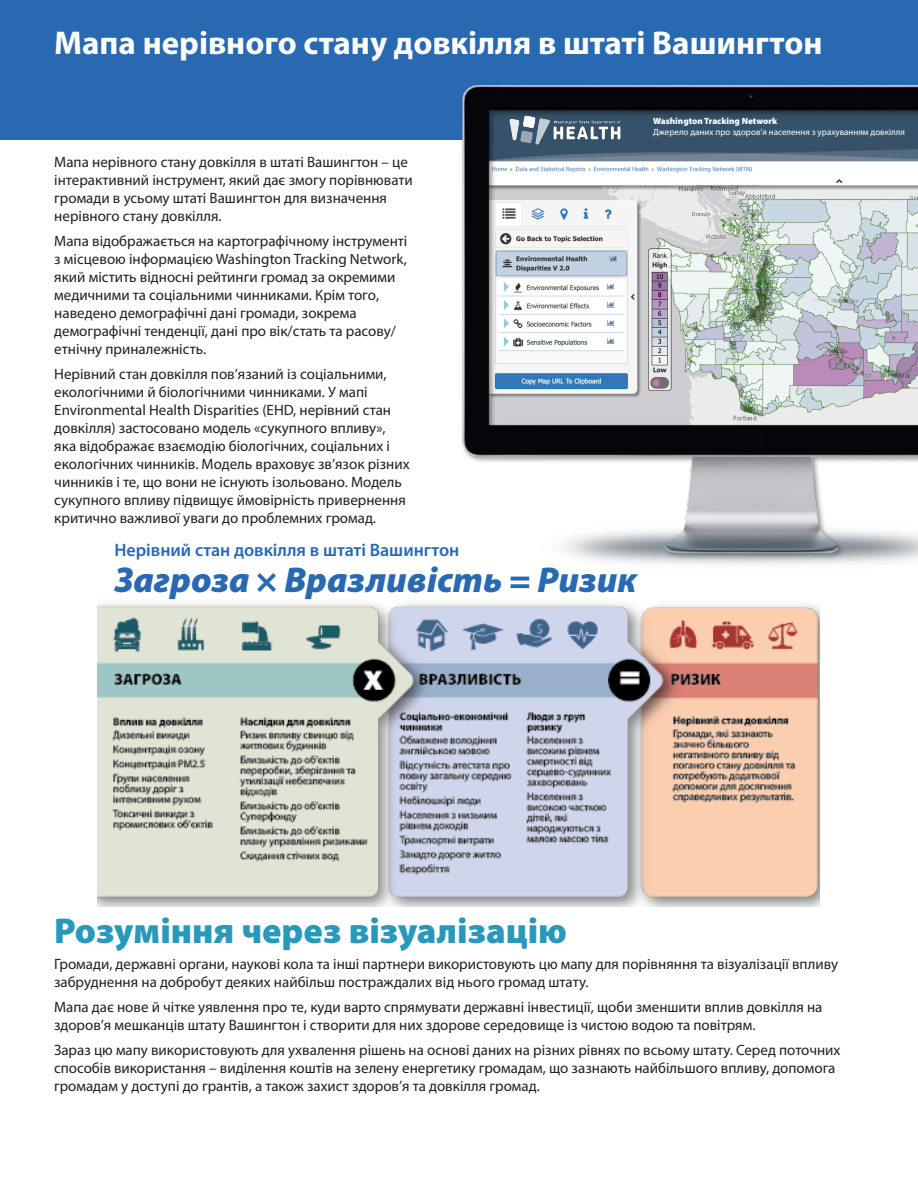
<style>
.page{position:relative;width:918px;height:1188px;background:#fff}
.page>*{position:absolute;margin:0;border:0;box-sizing:border-box;transform-origin:0 0}
.t1{font:900 36px "Myriad Pro";color:#2899bb}
.t2{font:italic 900 36px "Myriad Pro";color:#2969b2}
.t3{font:700 33px "Myriad Pro";color:#fff}
.t4{font:600 18px "Myriad Pro";color:#2969b2}
.t5{font:15px/18px "Myriad Pro";color:#231f20}
.t6{font:9px/10.8px "Myriad Pro";color:#fff}
.s1{font-weight:900}
</style>
<div class="page">
<div style="left:0;top:0;width:918px;height:140px;background:#2969b2"></div>
<img style="left:462px;top:85px;width:456px;height:480px">
<img style="left:97px;top:603px;width:723px;height:304px">
<h1 class="t3" style="left:54px;top:21px;width:770px">Мапа нерівного стану довкілля в штаті Вашингтон</h1>
<p class="t5" style="left:54px;top:153px;width:360px">Мапа нерівного стану довкілля в штаті Вашингтон – це інтерактивний інструмент, який дає змогу порівнювати громади в усьому штаті Вашингтон для визначення нерівного стану довкілля.</p>
<p class="t5" style="left:54px;top:232px;width:355px">Мапа відображається на картографічному інструменті з місцевою інформацією Washington Tracking Network, який містить відносні рейтинги громад за окремими медичними та соціальними чинниками. Крім того, наведено демографічні дані громади, зокрема демографічні тенденції, дані про вік/стать та расову/ етнічну приналежність.</p>
<p class="t5" style="left:54px;top:364px;width:357px">Нерівний стан довкілля пов’язаний із соціальними, екологічними й біологічними чинниками. У мапі Environmental Health Disparities (EHD, нерівний стан довкілля) застосовано модель «сукупного впливу», яка відображає взаємодію біологічних, соціальних і екологічних чинників. Модель враховує зв’язок різних чинників і те, що вони не існують ізольовано. Модель сукупного впливу підвищує ймовірність привернення критично важливої уваги до проблемних громад.</p>
<p class="t4" style="left:114px;top:538px;width:347px">Нерівний стан довкілля в штаті Вашингтон</p>
<h2 class="t2" style="left:114px;top:556px;width:524px">Загроза × Вразливість = Ризик</h2>
<p class="t6" style="left:653px;top:115px;width:253px"><span class="s1">Washington Tracking Network<br></span>Джерело даних про здоров’я населення з урахуванням довкілля</p>
<h2 class="t1" style="left:54px;top:906px;width:515px">Розуміння через візуалізацію</h2>
<p class="t5" style="left:54px;top:955px;width:786px">Громади, державні органи, наукові кола та інші партнери використовують цю мапу для порівняння та візуалізації впливу забруднення на добробут деяких найбільш постраждалих від нього громад штату.</p>
<p class="t5" style="left:54px;top:998px;width:770px">Мапа дає нове й чітке уявлення про те, куди варто спрямувати державні інвестиції, щоби зменшити вплив довкілля на здоров’я мешканців штату Вашингтон і створити для них здорове середовище із чистою водою та повітрям.</p>
<p class="t5" style="left:54px;top:1040px;width:788px">Зараз цю мапу використовують для ухвалення рішень на основі даних на різних рівнях по всьому штату. Серед поточних способів використання – виділення коштів на зелену енергетику громадам, що зазнають найбільшого впливу, допомога громадам у доступі до грантів, а також захист здоров’я та довкілля громад.</p>
</div>
